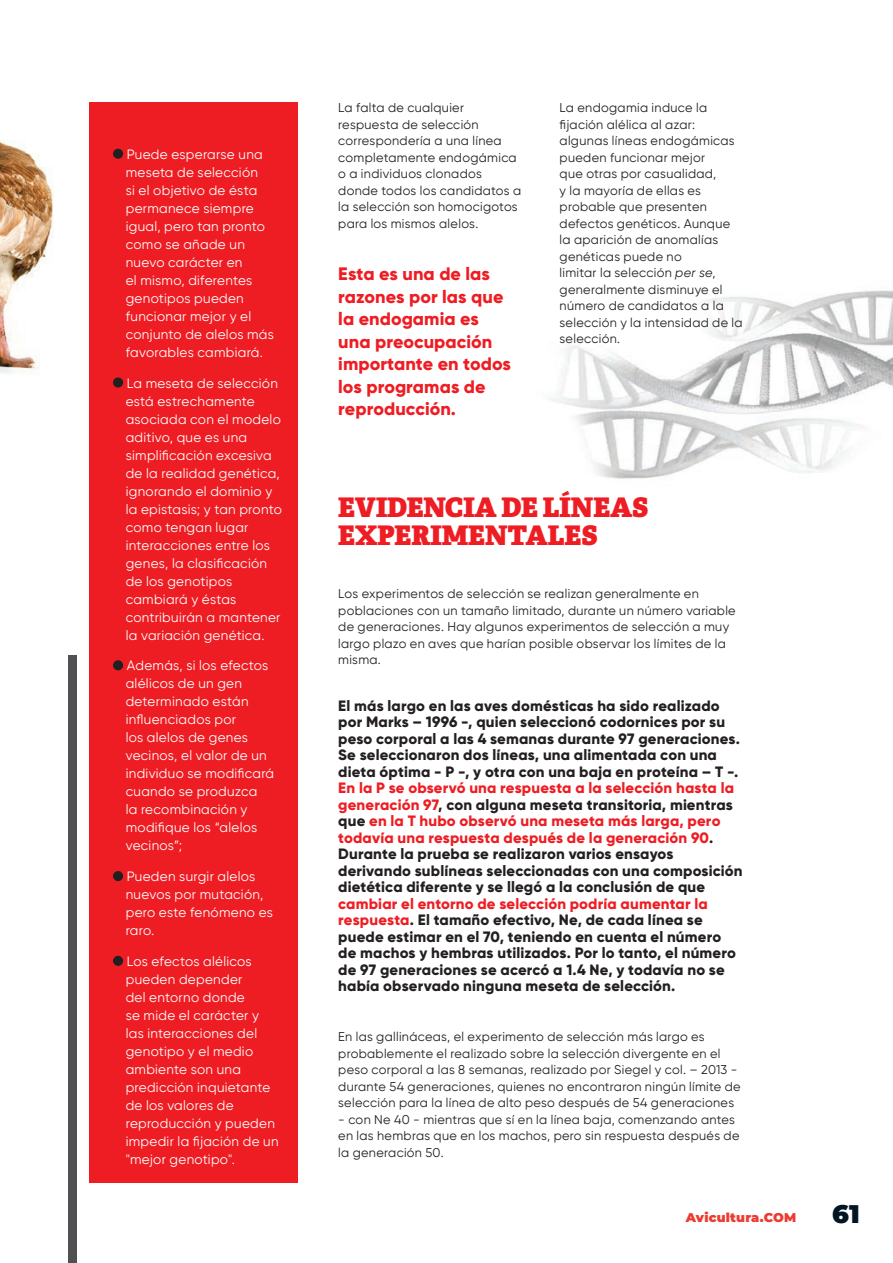
<style>
.page{position:relative;width:893px;height:1263px;background:#fff}
.page>*{position:absolute;margin:0;border:0;box-sizing:border-box;transform-origin:0 0}
.t1{font:27px/28.5px "Adelle PE Hv";letter-spacing:-.005em;color:#ee1d23}
.t2{font:900 25.5px "Montserrat";color:#011622}
.t3{font:800 18px/22.5px "Gilroy";color:#ee1d23}
.t4{font:800 15px/16.5px "Gilroy";letter-spacing:.01em;color:#231f20}
.t5{font:13.5px/18px "Gilroy";letter-spacing:.02em;color:#fff}
.t6{font:12.75px/16.5px "Gilroy";letter-spacing:.025em;color:#231f20}
.t7{font:900 12.75px "Montserrat";letter-spacing:.015em;color:#ee3b32}
.s1{font-style:italic}
.s2{color:#ee1d23}
</style>
<div class="page">
<img style="left:549px;top:290px;width:344px;height:189px">
<div style="left:69px;top:656px;width:8px;height:607px;background:#505052"></div>
<div style="left:89px;top:102px;width:209px;height:1080px;background:#ee1d23"></div>
<div style="left:113px;top:149px;width:10px;height:10px;background:#231f20;border-radius:50%"></div>
<div style="left:113px;top:377px;width:10px;height:11px;background:#231f20;border-radius:50%"></div>
<div style="left:113px;top:660px;width:10px;height:10px;background:#231f20;border-radius:50%"></div>
<div style="left:113px;top:871px;width:10px;height:10px;background:#231f20;border-radius:50%"></div>
<div style="left:113px;top:956px;width:10px;height:10px;background:#231f20;border-radius:50%"></div>
<img style="left:0;top:140px;width:54px;height:234px">
<p class="t5" style="left:126px;top:145px;width:150px">Puede esperarse una meseta de selección<br>si el objetivo de ésta permanece siempre igual, pero tan pronto como se añade un nuevo carácter en<br>el mismo, diferentes genotipos pueden funcionar mejor y el conjunto de alelos más favorables cambiará.</p>
<p class="t5" style="left:126px;top:374px;width:158px">La meseta de selección está estrechamente asociada con el modelo aditivo, que es una simplificación excesiva de la realidad genética, ignorando el dominio y la epistasis; y tan pronto como tengan lugar interacciones entre los genes, la clasificación de los genotipos cambiará y éstas contribuirán a mantener la variación genética.</p>
<p class="t5" style="left:126px;top:656px;width:150px">Además, si los efectos alélicos de un gen determinado están influenciados por<br>los alelos de genes vecinos, el valor de un individuo se modificará cuando se produzca<br>la recombinación y modifique los “alelos vecinos”;</p>
<p class="t5" style="left:126px;top:867px;width:149px">Pueden surgir alelos nuevos por mutación, pero este fenómeno es raro.</p>
<p class="t5" style="left:126px;top:952px;width:154px">Los efectos alélicos pueden depender<br>del entorno donde<br>se mide el carácter y las interacciones del genotipo y el medio ambiente son una predicción inquietante de los valores de reproducción y pueden impedir la fijación de un "mejor genotipo".</p>
<p class="t6" style="left:338px;top:99px;width:184px">La falta de cualquier respuesta de selección correspondería a una línea completamente endogámica o a individuos clonados donde todos los candidatos a la selección son homocigotos para los mismos alelos.</p>
<h3 class="t3" style="left:338px;top:262px;width:174px">Esta es una de las razones por las que la endogamia es una preocupación importante en todos los programas de reproducción.</h3>
<p class="t6" style="left:560px;top:99px;width:185px">La endogamia induce la fijación alélica al azar: algunas líneas endogámicas pueden funcionar mejor<br>que otras por casualidad,<br>y la mayoría de ellas es probable que presenten defectos genéticos. Aunque la aparición de anomalías genéticas puede no<br>limitar la selección <span class="s1">per se</span>, generalmente disminuye el número de candidatos a la selección y la intensidad de la selección.</p>
<h1 class="t1" style="left:338px;top:492px;width:311px">EVIDENCIA DE LÍNEAS<br>EXPERIMENTALES</h1>
<p class="t6" style="left:338px;top:585px;width:399px">Los experimentos de selección se realizan generalmente en poblaciones con un tamaño limitado, durante un número variable de generaciones. Hay algunos experimentos de selección a muy largo plazo en aves que harían posible observar los límites de la misma.</p>
<p class="t4" style="left:338px;top:697px;width:403px">El más largo en las aves domésticas ha sido realizado por Marks – 1996 -, quien seleccionó codornices por su peso corporal a las 4 semanas durante 97 generaciones.<br>Se seleccionaron dos líneas, una alimentada con una dieta óptima - P -, y otra con una baja en proteína – T -.</p>
<p class="t4" style="left:338px;top:779px;width:406px"><span class="s2">En la P se observó una respuesta a la selección hasta la generación 97</span>, con alguna meseta transitoria, mientras que <span class="s2">en la T hubo observó una meseta más larga, pero todavía una respuesta después de la generación 90</span>.<br>Durante la prueba se realizaron varios ensayos derivando sublíneas seleccionadas con una composición dietética diferente y se llegó a la conclusión de que</p>
<p class="t4" style="left:338px;top:895px;width:399px"><span class="s2">cambiar el entorno de selección podría aumentar la respuesta</span>. El tamaño efectivo, Ne, de cada línea se puede estimar en el 70, teniendo en cuenta el número de machos y hembras utilizados. Por lo tanto, el número de 97 generaciones se acercó a 1.4 Ne, y todavía no se había observado ninguna meseta de selección.</p>
<p class="t6" style="left:338px;top:1028px;width:404px">En las gallináceas, el experimento de selección más largo es probablemente el realizado sobre la selección divergente en el peso corporal a las 8 semanas, realizado por Siegel y col. – 2013 - durante 54 generaciones, quienes no encontraron ningún límite de selección para la línea de alto peso después de 54 generaciones</p>
<p class="t6" style="left:338px;top:1111px;width:403px">- con Ne 40 - mientras que sí en la línea baja, comenzando antes en las hembras que en los machos, pero sin respuesta después de la generación 50.</p>
<p class="t7" style="left:686px;top:1208px;width:112px">Avicultura.COM</p>
<h2 class="t2" style="left:832px;top:1195px;width:29px">61</h2>
</div>
